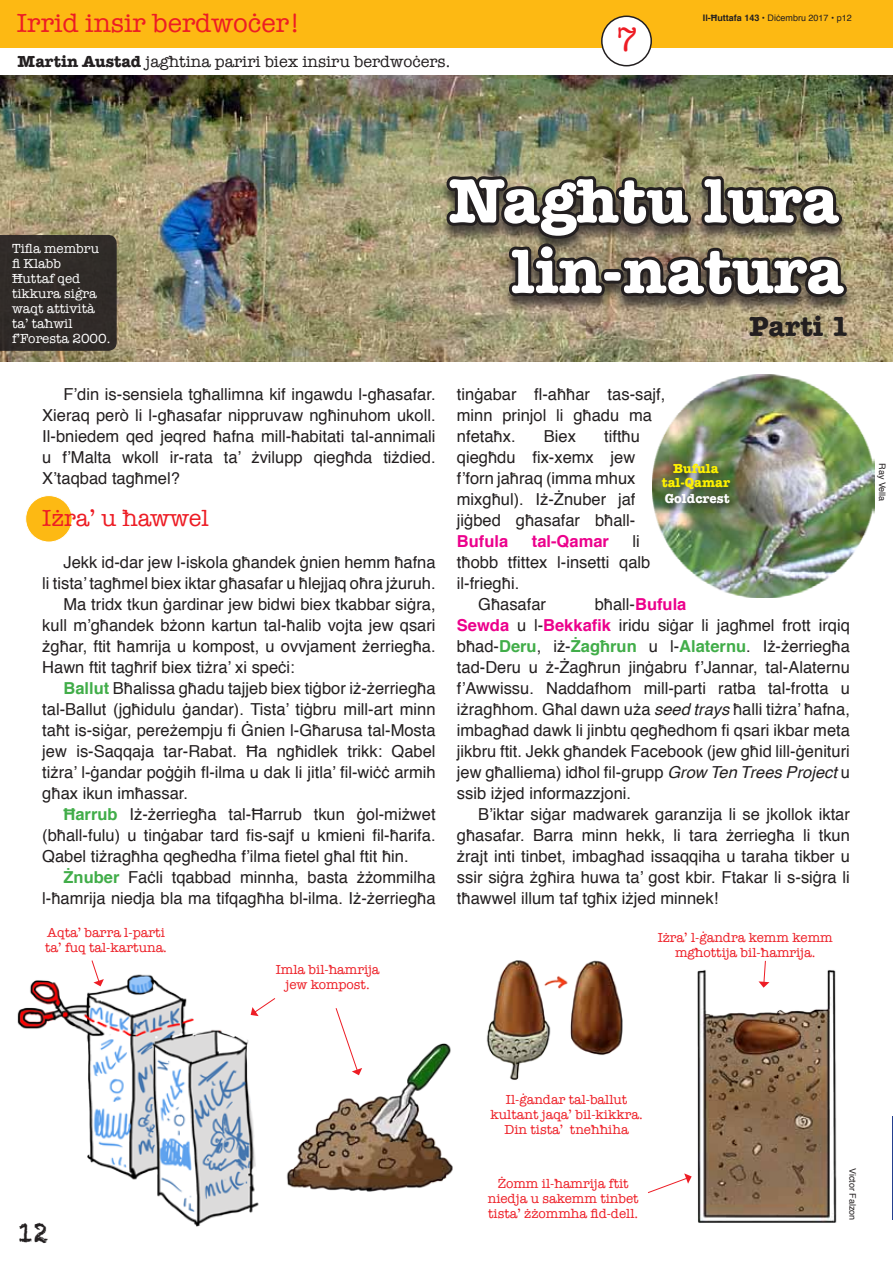
<style>
.page{position:relative;width:893px;height:1263px;background:#fff}
.page>*{position:absolute;margin:0;border:0;box-sizing:border-box;transform-origin:0 0}
.t1{font:700 64.5px/70.5px "American Typewriter";color:#fff;text-align:right}
.t2{font:34.5px "American Typewriter";color:#ed1c24}
.t3{font:700 28.5px "American Typewriter";color:#231f20}
.t4{font:27px "American Typewriter";color:#ed1c24}
.t5{font:27px "Chalkduster";color:#231f20}
.t6{font:24px "American Typewriter";color:#ed1c24}
.t7{font:16.5px/21px "Helvetica";color:#231f20}
.t8{font:16.5px "American Typewriter";color:#231f20}
.t9{font:700 16.5px "Helvetica";color:#ec008c}
.t10{font:13.5px/15px "American Typewriter";color:#ed1c24;text-align:center}
.t11{font:13.5px/15px "American Typewriter";color:#fff}
.t12{font:700 13.5px/13.5px "American Typewriter";color:#fff200;text-align:center}
.t13{font:700 13.5px "American Typewriter";color:#fff}
.t14{font:9px "Helvetica";color:#231f20}
.s1{font-weight:700}
.s2{font-weight:700;color:#41ad49}
.s3{font-weight:700;color:#ec008c}
.s4{font-style:italic}
</style>
<div class="page">
<hr style="left:892px;top:1116px;width:1px;height:104px;background:#25408f">
<img style="left:0;top:75px;width:893px;height:286px">
<div style="left:26px;top:496px;width:46px;height:46px;background:#fdb913;border-radius:50%"></div>
<div style="left:25px;top:495px;width:47px;height:47px;border:1px solid #fff;border-radius:50%"></div>
<div style="left:0;top:0;width:893px;height:49px;background:#fdb913"></div>
<div style="left:0;top:48px;width:893px;height:27px;background:#fff"></div>
<div style="left:602px;top:16px;width:49px;height:50px;background:#fff;border-radius:50%"></div>
<div style="left:601px;top:16px;width:51px;height:50px;border:2px solid #231f20;border-radius:50%"></div>
<svg style="left:441px;top:162px;width:409px;height:151px;background:#69614e"></svg>
<img style="left:697px;top:970px;width:140px;height:253px">
<img style="left:486px;top:960px;width:137px;height:120px">
<img style="left:17px;top:974px;width:242px;height:253px">
<img style="left:286px;top:1043px;width:167px;height:149px">
<svg style="left:91px;top:960px;width:13px;height:26px"></svg>
<svg style="left:335px;top:1008px;width:27px;height:67px"></svg>
<svg style="left:251px;top:997px;width:25px;height:19px"></svg>
<svg style="left:758px;top:960px;width:11px;height:28px"></svg>
<svg style="left:648px;top:1173px;width:44px;height:20px"></svg>
<img style="left:652px;top:375px;width:223px;height:222px">
<div style="left:658px;top:459px;width:82px;height:40px;background:#231f20;opacity:.75"></div>
<div style="left:660px;top:489px;width:80px;height:24px;background:#231f20;opacity:.75"></div>
<div style="left:0;top:235px;width:117px;height:116px;background:#302b28"></div>
<h3 class="t4" style="left:17px;top:3px;width:285px">Irrid insir berdwoċer!</h3>
<p class="t8" style="left:18px;top:49px;width:434px"><span class="s1">Martin Austad</span> jagħtina pariri biex insiru berdwoċers.</p>
<h2 class="t2" style="left:616px;top:13px;width:23px">7</h2>
<p class="t14" style="left:703px;top:11px;width:150px"><span class="s1">Il-Ħuttafa 143</span> • Diċembru 2017 • p12</p>
<p class="t11" style="left:12px;top:240px;width:100px">Tifla membru fi Klabb<br>Ħuttaf qed tikkura siġra waqt attività ta’ taħwil f’Foresta 2000.</p>
<h1 class="t1" style="left:448px;top:163px;width:397px">Nagħtu lura lin-natura</h1>
<h3 class="t3" style="left:749px;top:302px;width:101px">Parti 1</h3>
<p class="t7" style="left:42px;top:384px;width:395px;text-align:justify;text-indent:21px">F’din is-sensiela tgħallimna kif ingawdu l-għasafar.<br>Xieraq però li l-għasafar nippruvaw ngħinuhom ukoll.<br>Il-bniedem qed jeqred ħafna mill-ħabitati tal-annimali u f’Malta wkoll ir-rata ta’ żvilupp qiegħda tiżdied.<br>X’taqbad tagħmel?</p>
<h3 class="t6" style="left:42px;top:499px;width:168px">Iżra’ u ħawwel</h3>
<p class="t7" style="left:64px;top:552px;width:374px">Jekk id-dar jew l-iskola għandek ġnien hemm ħafna</p>
<p class="t7" style="left:42px;top:573px;width:395px">li tista’ tagħmel biex iktar għasafar u ħlejjaq oħra jżuruh.</p>
<p class="t7" style="left:64px;top:594px;width:374px">Ma tridx tkun ġardinar jew bidwi biex tkabbar siġra,</p>
<p class="t7" style="left:42px;top:615px;width:395px">kull m’għandek bżonn kartun tal-ħalib vojta jew qsari</p>
<p class="t7" style="left:42px;top:636px;width:395px">żgħar, ftit ħamrija u kompost, u ovvjament żerriegħa.</p>
<p class="t7" style="left:42px;top:657px;width:254px">Hawn ftit tagħrif biex tiżra’ xi speċi:</p>
<p class="t7" style="left:64px;top:678px;width:374px"><span class="s2">Ballut</span> Bħalissa għadu tajjeb biex tiġbor iż-żerriegħa</p>
<p class="t7" style="left:42px;top:699px;width:395px">tal-Ballut (jgħidulu ġandar). Tista’ tiġbru mill-art minn</p>
<p class="t7" style="left:42px;top:720px;width:395px">taħt is-siġar, pereżempju fi Ġnien l-Għarusa tal-Mosta</p>
<p class="t7" style="left:42px;top:741px;width:395px">jew is-Saqqaja tar-Rabat. Ħa ngħidlek trikk: Qabel</p>
<p class="t7" style="left:42px;top:762px;width:395px">tiżra’ l-ġandar poġġih fl-ilma u dak li jitla’ fil-wiċċ armih</p>
<p class="t7" style="left:42px;top:783px;width:147px">għax ikun imħassar.</p>
<p class="t7" style="left:64px;top:804px;width:374px"><span class="s2">Ħarrub</span> Iż-żerriegħa tal-Ħarrub tkun ġol-miżwet</p>
<p class="t7" style="left:42px;top:825px;width:395px">(bħall-fulu) u tinġabar tard fis-sajf u kmieni fil-ħarifa.</p>
<p class="t7" style="left:42px;top:846px;width:368px">Qabel tiżragħha qegħedha f’ilma fietel għal ftit ħin.</p>
<p class="t7" style="left:64px;top:867px;width:374px"><span class="s2">Żnuber</span> Faċli tqabbad minnha, basta żżommilha</p>
<p class="t7" style="left:42px;top:888px;width:395px">l-ħamrija niedja bla ma tifqagħha bl-ilma. Iż-żerriegħa</p>
<p class="t10" style="left:45px;top:925px;width:123px;text-align:left">Aqta’ barra l-parti ta’ fuq tal-kartuna.</p>
<p class="t10" style="left:276px;top:961px;width:105px">Imla bil-ħamrija jew kompost.</p>
<p class="t7" style="left:457px;top:384px;width:210px">tinġabar fl-aħħar tas-sajf, minn prinjol li għadu ma nfetaħx.</p>
<p class="t7" style="left:457px;top:426px;width:185px;text-indent:147px">tiftħu qiegħdu fix-xemx jew f’forn jaħraq (imma mhux mixgħul). Iż-Żnuber jaf jiġbed għasafar bħall-</p>
<p class="t9" style="left:457px;top:527px;width:53px">Bufula</p>
<p class="t9" style="left:532px;top:527px;width:79px">tal-Qamar</p>
<p class="t7" style="left:633px;top:531px;width:9px">li</p>
<p class="t7" style="left:457px;top:552px;width:195px">tħobb tfittex l-insetti qalb</p>
<p class="t7" style="left:457px;top:573px;width:64px">il-friegħi.</p>
<p class="t7" style="left:478px;top:594px;width:69px">Għasafar</p>
<p class="t7" style="left:544px;top:426px;width:34px">Biex</p>
<p class="t12" style="left:662px;top:461px;width:70px">Bufula tal-Qamar</p>
<p class="t14" style="left:889px;top:463px;width:40px;rotate:90deg">Ray Vella</p>
<p class="t13" style="left:665px;top:486px;width:66px">Goldcrest</p>
<p class="t7" style="left:457px;top:594px;width:395px;text-indent:138px">bħall-<span class="s3">Bufula<br>Sewda</span> u l-<span class="s3">Bekkafik</span> iridu siġar li jagħmel frott irqiq bħad-<span class="s2">Deru</span>, iż-<span class="s2">Żagħrun</span> u l-<span class="s2">Alaternu</span>. Iż-żerriegħa tad-Deru u ż-Żagħrun jinġabru f’Jannar, tal-Alaternu f’Awwissu. Naddafhom mill-parti ratba tal-frotta u iżragħhom. Għal dawn uża <span class="s4">seed trays</span> ħalli tiżra’ ħafna, imbagħad dawk li jinbtu qegħedhom fi qsari ikbar meta jikbru ftit. Jekk għandek Facebook (jew għid lill-ġenituri jew għalliema) idħol fil-grupp <span class="s4">Grow Ten Trees Project</span> u ssib iżjed informazzjoni.</p>
<p class="t7" style="left:457px;top:804px;width:395px;text-align:justify;text-indent:21px">B’iktar siġar madwarek garanzija li se jkollok iktar għasafar. Barra minn hekk, li tara żerriegħa li tkun żrajt inti tinbet, imbagħad issaqqiha u taraha tikber u ssir siġra żgħira huwa ta’ gost kbir. Ftakar li s-siġra li tħawwel illum taf tgħix iżjed minnek!</p>
<p class="t10" style="left:658px;top:929px;width:177px">Iżra’ l-ġandra kemm kemm mgħottija bil-ħamrija.</p>
<h3 class="t5" style="left:18px;top:1217px;width:32px">12</h3>
<p class="t10" style="left:490px;top:1092px;width:154px">Il-ġandar tal-ballut kultant jaqa’ bil-kikkra.<br>Din tista’ tneħħiha</p>
<p class="t10" style="left:488px;top:1176px;width:152px">Żomm il-ħamrija ftit niedja u sakemm tinbet tista’ żżommha fid-dell.</p>
<p class="t14" style="left:859px;top:1168px;width:54px;rotate:90deg">Victor Falzon</p>
</div>
